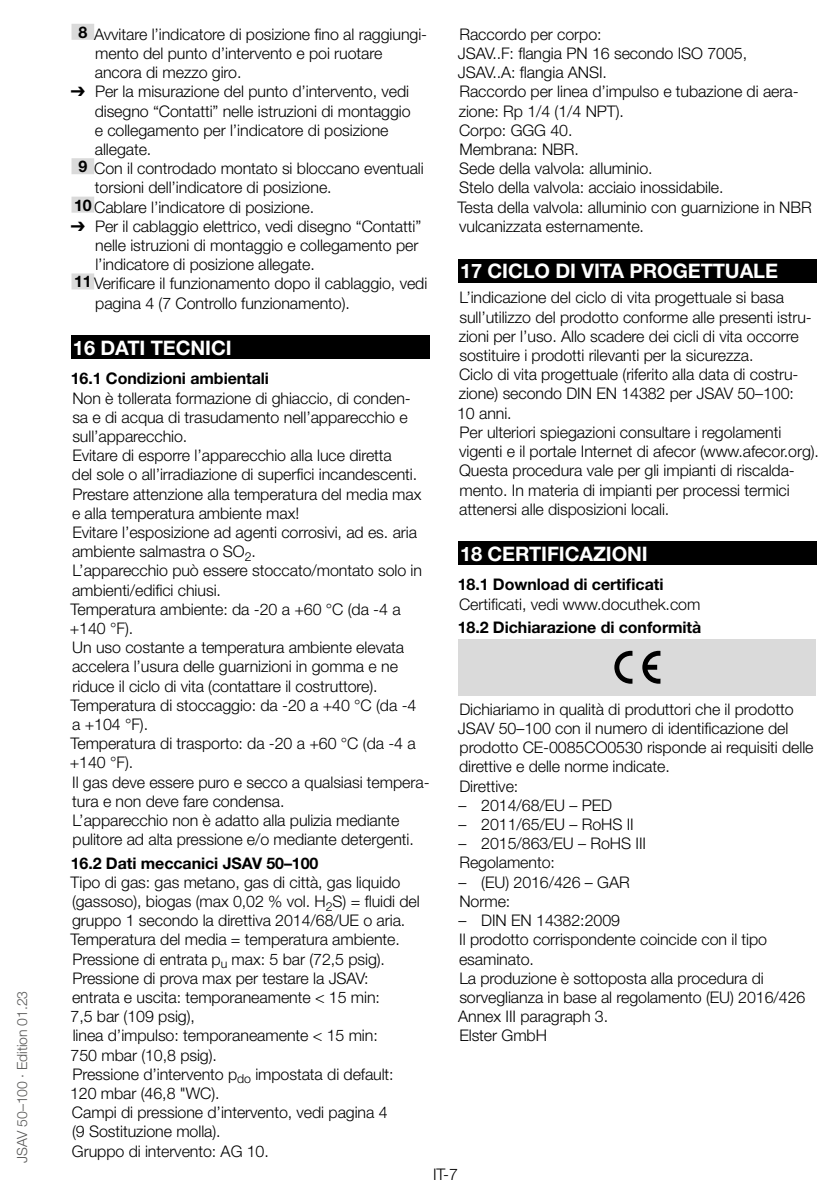
<style>
.page{position:relative;width:840px;height:1191px;background:#fff}
.page>*{position:absolute;margin:0;border:0;box-sizing:border-box;transform-origin:0 0}
.t1{font:700 20px "Helvetica Neue LT Pro";letter-spacing:-.005em;color:#fff}
.t2{font:300 16px/19.2px "Helvetica Neue LT Pro";letter-spacing:-.005em;color:#000}
.t3{font:700 16px "Helvetica Neue LT Pro";letter-spacing:-.005em;color:#000}
.t4{font:300 14px "Helvetica Neue LT Pro";letter-spacing:-.005em;color:#575756}
.s1{font-weight:700}
.s2{font-family:"Arial Unicode MS";font-weight:400}
</style>
<div class="page">
<div style="left:71px;top:24px;width:23px;height:16px;background:#dadada"></div>
<div style="left:71px;top:158px;width:23px;height:16px;background:#dadada"></div>
<div style="left:71px;top:197px;width:23px;height:16px;background:#dadada"></div>
<div style="left:71px;top:273px;width:23px;height:16px;background:#dadada"></div>
<div style="left:71px;top:335px;width:359px;height:24px;background:#000"></div>
<div style="left:458px;top:258px;width:358px;height:24px;background:#000"></div>
<div style="left:458px;top:541px;width:358px;height:24px;background:#000"></div>
<div style="left:458px;top:639px;width:357px;height:56px;background:#dadada"></div>
<svg style="left:614px;top:651px;width:18px;height:32px"></svg>
<svg style="left:642px;top:651px;width:18px;height:32px"></svg>
<p class="t4" style="left:13px;top:1162px;width:173px;rotate:-90deg">JSAV 50–100 · Edition 01.23</p>
<p class="t2" style="left:95px;top:24px;width:334px;text-indent:-16px"><span class="s1">8</span> Avvitare l’indicatore di posizione fino al raggiungi&shy;mento del punto d’intervento e poi ruotare ancora di mezzo giro.</p>
<p class="t2" style="left:71px;top:82px;width:339px"><span class="s2">➔</span> Per la misurazione del punto d’intervento, vedi</p>
<p class="t2" style="left:95px;top:101px;width:317px">disegno “Contatti” nelle istruzioni di montaggio</p>
<p class="t2" style="left:95px;top:120px;width:295px">e collegamento per l’indicatore di posizione</p>
<p class="t2" style="left:95px;top:139px;width:58px">allegate.</p>
<p class="t2" style="left:78px;top:159px;width:346px"><span class="s1">9</span> Con il controdado montato si bloccano eventuali</p>
<p class="t2" style="left:95px;top:178px;width:238px">torsioni dell’indicatore di posizione.</p>
<p class="t2" style="left:74px;top:197px;width:241px"><span class="s1">10</span> Cablare l’indicatore di posizione.</p>
<p class="t2" style="left:71px;top:216px;width:352px"><span class="s2">➔</span> Per il cablaggio elettrico, vedi disegno “Contatti”</p>
<p class="t2" style="left:95px;top:235px;width:324px">nelle istruzioni di montaggio e collegamento per</p>
<p class="t2" style="left:95px;top:255px;width:221px">l’indicatore di posizione allegate.</p>
<p class="t2" style="left:74px;top:274px;width:354px"><span class="s1">11</span> Verificare il funzionamento dopo il cablaggio, vedi</p>
<p class="t2" style="left:95px;top:293px;width:256px">pagina 4 (7 Controllo funzionamento).</p>
<p class="t1" style="left:73px;top:335px;width:105px">16 DATI TECN</p>
<p class="t1" style="left:205px;top:335px;width:28px">ICI</p>
<p class="t3" style="left:71px;top:369px;width:200px">16.1 Condizioni ambientali</p>
<p class="t2" style="left:70px;top:388px;width:361px">Non è tollerata formazione di ghiaccio, di conden-<br>sa e di acqua di trasudamento nell’apparecchio e sull’apparecchio.<br>Evitare di esporre l’apparecchio alla luce diretta<br>del sole o all’irradiazione di superfici incandescenti.<br>Prestare attenzione alla temperatura del media max e alla temperatura ambiente max!<br>Evitare l’esposizione ad agenti corrosivi, ad es. aria ambiente salmastra o SO<sub>2</sub>.<br>L’apparecchio può essere stoccato/montato solo in ambienti/edifici chiusi.<br>Temperatura ambiente: da -20 a +60 °C (da -4 a +140 °F).<br>Un uso costante a temperatura ambiente elevata accelera l’usura delle guarnizioni in gomma e ne riduce il ciclo di vita (contattare il costruttore).<br>Temperatura di stoccaggio: da -20 a +40 °C (da -4<br>a +104 °F).<br>Temperatura di trasporto: da -20 a +60 °C (da -4 a +140 °F).<br>Il gas deve essere puro e secco a qualsiasi tempera&shy;tura e non deve fare condensa.<br>L’apparecchio non è adatto alla pulizia mediante pulitore ad alta pressione e/o mediante detergenti.</p>
<p class="t3" style="left:71px;top:853px;width:249px">16.2 Dati meccanici JSAV 50–100</p>
<p class="t2" style="left:70px;top:872px;width:351px">Tipo di gas: gas metano, gas di città, gas liquido (gassoso), biogas (max 0,02 % vol. H<sub>2</sub>S) = fluidi del gruppo 1 secondo la direttiva 2014/68/UE o aria.<br>Temperatura del media = temperatura ambiente.<br>Pressione di entrata p<sub>u</sub> max: 5 bar (72,5 psig).<br>Pressione di prova max per testare la JSAV:<br>entrata e uscita: temporaneamente &lt; 15 min:<br>7,5 bar (109 psig),<br>linea d’impulso: temporaneamente &lt; 15 min:<br>750 mbar (10,8 psig).<br>Pressione d’intervento p<sub>do</sub> impostata di default:<br>120 mbar (46,8 "WC).<br>Campi di pressione d’intervento, vedi pagina 4<br>(9 Sostituzione molla).<br>Gruppo di intervento: AG 10.</p>
<p class="t2" style="left:457px;top:24px;width:355px">Raccordo per corpo:<br>JSAV..F: flangia PN 16 secondo ISO 7005,<br>JSAV..A: flangia ANSI.<br>Raccordo per linea d’impulso e tubazione di aera&shy;zione: Rp 1/4 (1/4 NPT).<br>Corpo: GGG 40.<br>Membrana: NBR.<br>Sede della valvola: alluminio.<br>Stelo della valvola: acciaio inossidabile.<br>Testa della valvola: alluminio con guarnizione in NBR vulcanizzata esternamente.</p>
<p class="t1" style="left:460px;top:258px;width:317px">17 CICLO DI VITA PROGETTUALE</p>
<p class="t2" style="left:457px;top:288px;width:363px">L’indicazione del ciclo di vita progettuale si basa sull’utilizzo del prodotto conforme alle presenti istru&shy;zioni per l’uso. Allo scadere dei cicli di vita occorre sostituire i prodotti rilevanti per la sicurezza.<br>Ciclo di vita progettuale (riferito alla data di costru&shy;zione) secondo DIN EN 14382 per JSAV 50–100:<br>10 anni.<br>Per ulteriori spiegazioni consultare i regolamenti vigenti e il portale Internet di afecor (www.afecor.org).<br>Questa procedura vale per gli impianti di riscalda&shy;mento. In materia di impianti per processi termici attenersi alle disposizioni locali.</p>
<p class="t1" style="left:460px;top:541px;width:189px">18 CERTIFICAZIONI</p>
<p class="t3" style="left:457px;top:575px;width:207px">18.1 Download di certificati</p>
<p class="t2" style="left:459px;top:594px;width:243px">Certificati, vedi www.docuthek.com</p>
<p class="t3" style="left:457px;top:617px;width:245px">18.2 Dichiarazione di conformità</p>
<p class="t2" style="left:457px;top:699px;width:357px">Dichiariamo in qualità di produttori che il prodotto JSAV 50–100 con il numero di identificazione del prodotto CE-0085CO0530 risponde ai requisiti delle direttive e delle norme indicate.<br>Direttive:</p>
<p class="t2" style="left:458px;top:795px;width:155px">– 2014/68/EU – PED</p>
<p class="t2" style="left:458px;top:814px;width:176px">– 2011/65/EU – RoHS II</p>
<p class="t2" style="left:458px;top:833px;width:189px">– 2015/863/EU – RoHS III<br>Regolamento:</p>
<p class="t2" style="left:458px;top:872px;width:172px">– (EU) 2016/426 – GAR<br>Norme:</p>
<p class="t2" style="left:458px;top:910px;width:348px">– DIN EN 14382:2009<br>Il prodotto corrispondente coincide con il tipo esaminato.<br>La produzione è sottoposta alla procedura di sorveglianza in base al regolamento (EU) 2016/426<br>Annex III paragraph 3.<br>Elster GmbH</p>
<p class="t2" style="left:433px;top:1164px;width:26px">IT-7</p>
</div>
